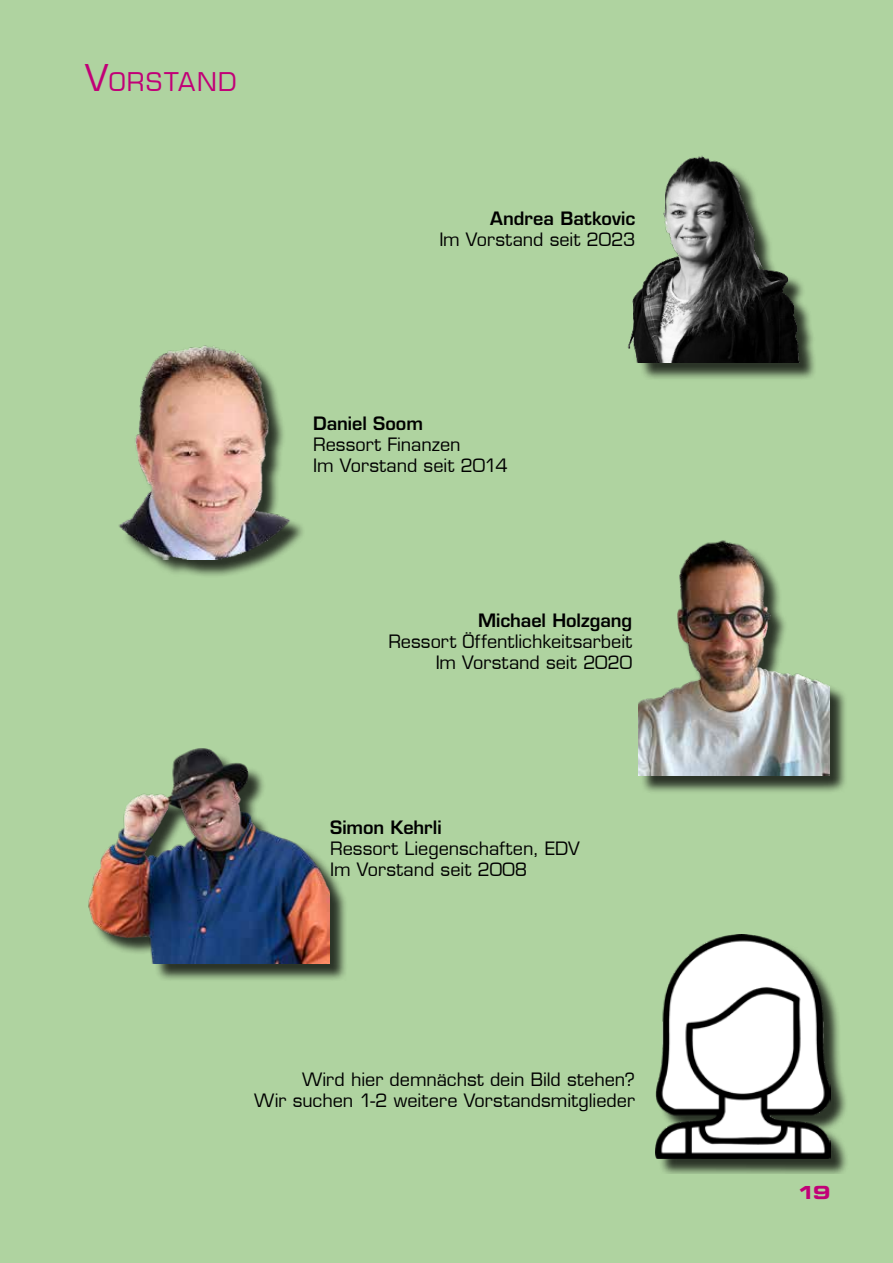
<style>
.page{position:relative;width:893px;height:1263px;background:#afd3a0}
.page>*{position:absolute;margin:0;border:0;box-sizing:border-box;transform-origin:0 0}
.t1{font:25.2px "Eurostile LT";letter-spacing:.06em;color:#c10077}
.t2{font:18px/21px "Eurostile LT";color:#000}
.t3{font:600 18px "Eurostile";color:#000}
.t4{font:18px "Eurostile Bold Extended Two";color:#c10077}
.s1{font-size:36px}
</style>
<div class="page">
<div style="left:632px;top:160px;width:185px;height:221px;background:#000;opacity:.75"></div>
<img style="left:627px;top:155px;width:190px;height:207px">
<div style="left:122px;top:349px;width:185px;height:229px;background:#000;opacity:.75"></div>
<img style="left:118px;top:345px;width:189px;height:215px">
<div style="left:640px;top:543px;width:208px;height:251px;background:#000;opacity:.75"></div>
<img style="left:638px;top:540px;width:191px;height:236px">
<div style="left:91px;top:751px;width:257px;height:231px;background:#000;opacity:.75"></div>
<img style="left:88px;top:748px;width:241px;height:215px">
<div style="left:658px;top:937px;width:190px;height:237px;background:#000;opacity:.75"></div>
<img style="left:656px;top:934px;width:175px;height:224px">
<h1 class="t1" style="left:85px;top:66px;width:153px"><span class="s1">V</span>ORSTAND</h1>
<p class="t3" style="left:490px;top:207px;width:147px">Andrea Batkovic</p>
<p class="t2" style="left:439px;top:229px;width:198px">Im Vorstand seit 2023</p>
<p class="t3" style="left:313px;top:412px;width:111px">Daniel Soom</p>
<p class="t2" style="left:313px;top:434px;width:196px">Ressort Finanzen<br>Im Vorstand seit 2014</p>
<p class="t3" style="left:478px;top:609px;width:156px">Michael Holzgang</p>
<p class="t2" style="left:388px;top:631px;width:245px;text-align:right">Ressort Öffentlichkeitsarbeit<br>Im Vorstand seit 2020</p>
<p class="t3" style="left:330px;top:816px;width:113px">Simon Kehrli</p>
<p class="t2" style="left:330px;top:838px;width:251px">Ressort Liegenschaften, EDV<br>Im Vorstand seit 2008</p>
<p class="t2" style="left:254px;top:1069px;width:382px;text-align:right">Wird hier demnächst dein Bild stehen?<br>Wir suchen 1-2 weitere Vorstandsmitglieder</p>
<p class="t4" style="left:797px;top:1180px;width:35px">19</p>
</div>
